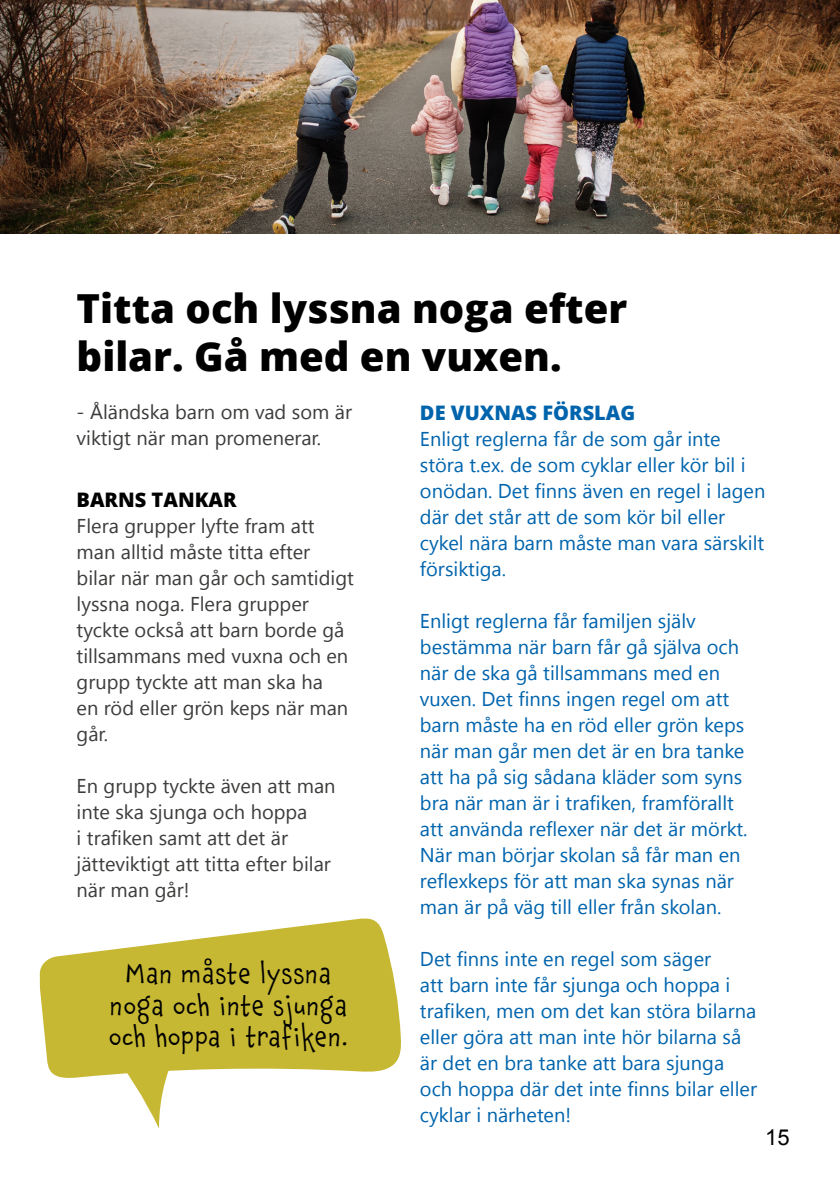
<style>
.page{position:relative;width:840px;height:1191px;background:#fff}
.page>*{position:absolute;margin:0;border:0;box-sizing:border-box;transform-origin:0 0}
.t1{font:800 40px/48px "Open Sans";color:#000}
.t2{font:26px/31.2px "Chaloops";letter-spacing:.05em;color:#000;text-align:center}
.t3{font:22px "Arial";color:#000}
.t4{font:20px/26px "Segoe UI";color:#0064ad}
.t5{font:20px/26px "Segoe UI";color:#3c3c3b}
.t6{font:800 20px "Open Sans";color:#0064ad}
.t7{font:800 20px "Open Sans";color:#000}
</style>
<div class="page">
<img style="left:0;top:0;width:839px;height:233px">
<svg style="left:130px;top:1078px;width:37px;height:50px"></svg>
<svg style="left:40px;top:918px;width:361px;height:160px;fill:#c7b833"></svg>
<h1 class="t1" style="left:77px;top:282px;width:552px">Titta och lyssna noga efter bilar. Gå med en vuxen.</h1>
<p class="t5" style="left:77px;top:398px;width:277px">- Åländska barn om vad som är viktigt när man promenerar.</p>
<p class="t6" style="left:420px;top:397px;width:217px">DE VUXNAS FÖRSLAG</p>
<p class="t4" style="left:420px;top:425px;width:347px">Enligt reglerna får de som går inte störa t.ex. de som cyklar eller kör bil i onödan. Det finns även en regel i lagen där det står att de som kör bil eller cykel nära barn måste man vara särskilt försiktiga.</p>
<p class="t4" style="left:420px;top:607px;width:329px">Enligt reglerna får familjen själv bestämma när barn får gå själva och när de ska gå tillsammans med en vuxen. Det finns ingen regel om att barn måste ha en röd eller grön keps när man går men det är en bra tanke att ha på sig sådana kläder som syns bra när man är i trafiken, framförallt att använda reflexer när det är mörkt.<br>När man börjar skolan så får man en reflexkeps för att man ska synas när man är på väg till eller från skolan.</p>
<p class="t4" style="left:420px;top:945px;width:338px">Det finns inte en regel som säger<br>att barn inte får sjunga och hoppa i trafiken, men om det kan störa bilarna eller göra att man inte hör bilarna så är det en bra tanke att bara sjunga och hoppa där det inte finns bilar eller cyklar i närheten!</p>
<p class="t7" style="left:77px;top:484px;width:161px">BARNS TANKAR</p>
<p class="t5" style="left:77px;top:512px;width:279px">Flera grupper lyfte fram att man alltid måste titta efter<br>bilar när man går och samtidigt lyssna noga. Flera grupper tyckte också att barn borde gå tillsammans med vuxna och en grupp tyckte att man ska ha<br>en röd eller grön keps när man går.</p>
<p class="t5" style="left:77px;top:772px;width:260px">En grupp tyckte även att man inte ska sjunga och hoppa<br>i trafiken samt att det är jätteviktigt att titta efter bilar när man går!</p>
<h2 class="t2" style="left:109px;top:958px;width:240px">Man måste lyssna noga och inte sjunga och hoppa i trafiken.</h2>
<p class="t3" style="left:764px;top:1122px;width:26px">15</p>
</div>
